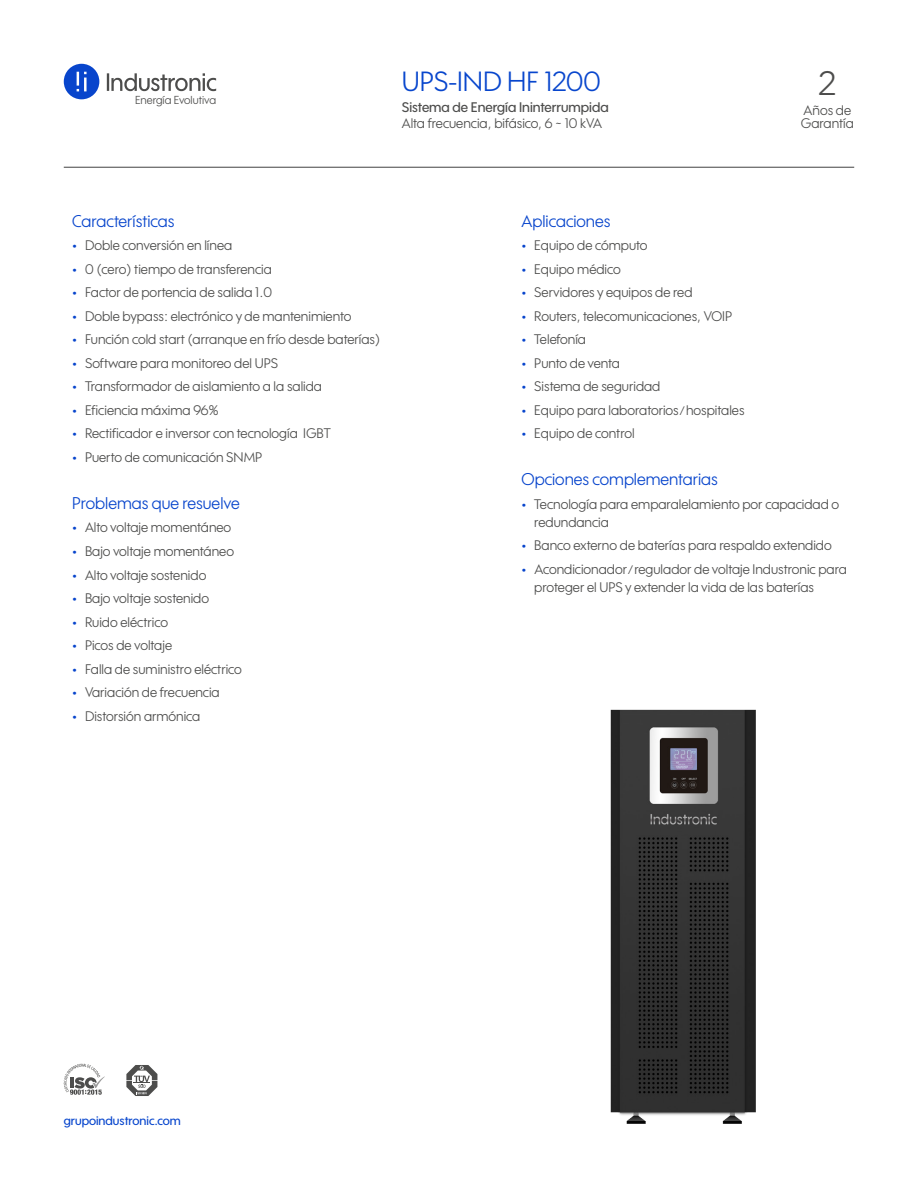
<style>
.page{position:relative;width:918px;height:1188px;background:#fff}
.page>*{position:absolute;margin:0;border:0;box-sizing:border-box;transform-origin:0 0}
.t1{font:33px "Wes FY";color:#4d4d4c}
.t2{font:27px "Wes FY";color:#0846cd}
.t3{font:16.5px "Wes FY";color:#0845cc}
.t4{font:13.5px/18px "Wes FY";color:#4d4d4c}
.t5{font:500 13.5px "Wes FY";color:#4d4d4c}
.t6{font:500 12px "Wes FY";color:#0846cd}
.t7{font:11.25px "Wes FY";color:#4d4d4c}
.s1{font-weight:700;color:#0845cc}
.s2{font-size:12px}
</style>
<div class="page">
<img style="left:610px;top:709px;width:146px;height:415px">
<hr style="left:64px;top:167px;width:790px;height:1px;background:#424241">
<svg style="left:64px;top:1064px;width:41px;height:31px"></svg>
<svg style="left:126px;top:1065px;width:31px;height:31px"></svg>
<svg style="left:64px;top:64px;width:35px;height:35px"></svg>
<svg style="left:107px;top:73px;width:109px;height:18px"></svg>
<p class="t7" style="left:135px;top:93px;width:83px">Energía Evolutiva</p>
<h2 class="t2" style="left:402px;top:65px;width:200px">UPS-IND HF 1200</h2>
<p class="t5" style="left:402px;top:99px;width:208px">Sistema de Energía Ininterrumpida</p>
<p class="t4" style="left:402px;top:114px;width:202px">Alta frecuencia, bifásico, 6 ~ 10 kVA</p>
<h1 class="t1" style="left:819px;top:63px;width:18px">2</h1>
<p class="t4" style="left:801px;top:103px;width:55px;line-height:13.5px">Años de<br>Garantía</p>
<p class="t3" style="left:72px;top:210px;width:104px">Características</p>
<p class="t4" style="left:72px;top:236px;width:162px"><span class="s1">•</span> Doble conversión en línea</p>
<p class="t4" style="left:72px;top:260px;width:201px"><span class="s1">•</span> 0 (cero) tiempo de transferencia</p>
<p class="t4" style="left:72px;top:283px;width:201px"><span class="s1">•</span> Factor de portencia de salida 1.0</p>
<p class="t4" style="left:72px;top:307px;width:281px"><span class="s1">•</span> Doble bypass: electrónico y de mantenimiento</p>
<p class="t4" style="left:72px;top:330px;width:310px"><span class="s1">•</span> Función cold start (arranque en frío desde baterías)</p>
<p class="t4" style="left:72px;top:354px;width:207px"><span class="s1">•</span> Software para monitoreo del UPS</p>
<p class="t4" style="left:72px;top:377px;width:251px"><span class="s1">•</span> Transformador de aislamiento a la salida</p>
<p class="t4" style="left:72px;top:401px;width:148px"><span class="s1">•</span> Eficiencia máxima 96%</p>
<p class="t4" style="left:72px;top:424px;width:260px"><span class="s1">•</span> Rectificador e inversor con tecnología IGBT</p>
<p class="t4" style="left:72px;top:448px;width:191px"><span class="s1">•</span> Puerto de comunicación SNMP</p>
<p class="t3" style="left:72px;top:493px;width:169px">Problemas que resuelve</p>
<p class="t4" style="left:72px;top:518px;width:161px"><span class="s1">•</span> Alto voltaje momentáneo</p>
<p class="t4" style="left:72px;top:542px;width:163px"><span class="s1">•</span> Bajo voltaje momentáneo</p>
<p class="t4" style="left:72px;top:566px;width:136px"><span class="s1">•</span> Alto voltaje sostenido</p>
<p class="t4" style="left:72px;top:589px;width:138px"><span class="s1">•</span> Bajo voltaje sostenido</p>
<p class="t4" style="left:72px;top:613px;width:97px"><span class="s1">•</span> Ruido eléctrico</p>
<p class="t4" style="left:72px;top:636px;width:101px"><span class="s1">•</span> Picos de voltaje</p>
<p class="t4" style="left:72px;top:660px;width:171px"><span class="s1">•</span> Falla de suministro eléctrico</p>
<p class="t4" style="left:72px;top:683px;width:149px"><span class="s1">•</span> Variación de frecuencia</p>
<p class="t4" style="left:72px;top:707px;width:130px"><span class="s1">•</span> Distorsión armónica</p>
<p class="t3" style="left:522px;top:210px;width:91px">Aplicaciones</p>
<p class="t4" style="left:522px;top:236px;width:128px"><span class="s1">•</span> Equipo de cómputo</p>
<p class="t4" style="left:522px;top:260px;width:101px"><span class="s1">•</span> Equipo médico</p>
<p class="t4" style="left:522px;top:283px;width:172px"><span class="s1">•</span> Servidores y equipos de red</p>
<p class="t4" style="left:522px;top:307px;width:212px"><span class="s1">•</span> Routers, telecomunicaciones, VOIP</p>
<p class="t4" style="left:522px;top:330px;width:66px"><span class="s1">•</span> Telefonía</p>
<p class="t4" style="left:522px;top:354px;width:100px"><span class="s1">•</span> Punto de venta</p>
<p class="t4" style="left:522px;top:377px;width:140px"><span class="s1">•</span> Sistema de seguridad</p>
<p class="t4" style="left:522px;top:401px;width:224px"><span class="s1">•</span> Equipo para laboratorios<span class="s2">/</span>hospitales</p>
<p class="t4" style="left:522px;top:424px;width:115px"><span class="s1">•</span> Equipo de control</p>
<p class="t3" style="left:522px;top:469px;width:198px">Opciones complementarias</p>
<p class="t4" style="left:534px;top:495px;width:306px;text-indent:-13px"><span class="s1">•</span> Tecnología para emparalelamiento por capacidad o redundancia</p>
<p class="t4" style="left:522px;top:536px;width:312px"><span class="s1">•</span> Banco externo de baterías para respaldo extendido</p>
<p class="t4" style="left:534px;top:560px;width:314px;text-indent:-13px"><span class="s1">•</span> Acondicionador<span class="s2">/</span>regulador de voltaje Industronic para proteger el UPS y extender la vida de las baterías</p>
<p class="t6" style="left:64px;top:1113px;width:118px">grupoindustronic.com</p>
</div>
